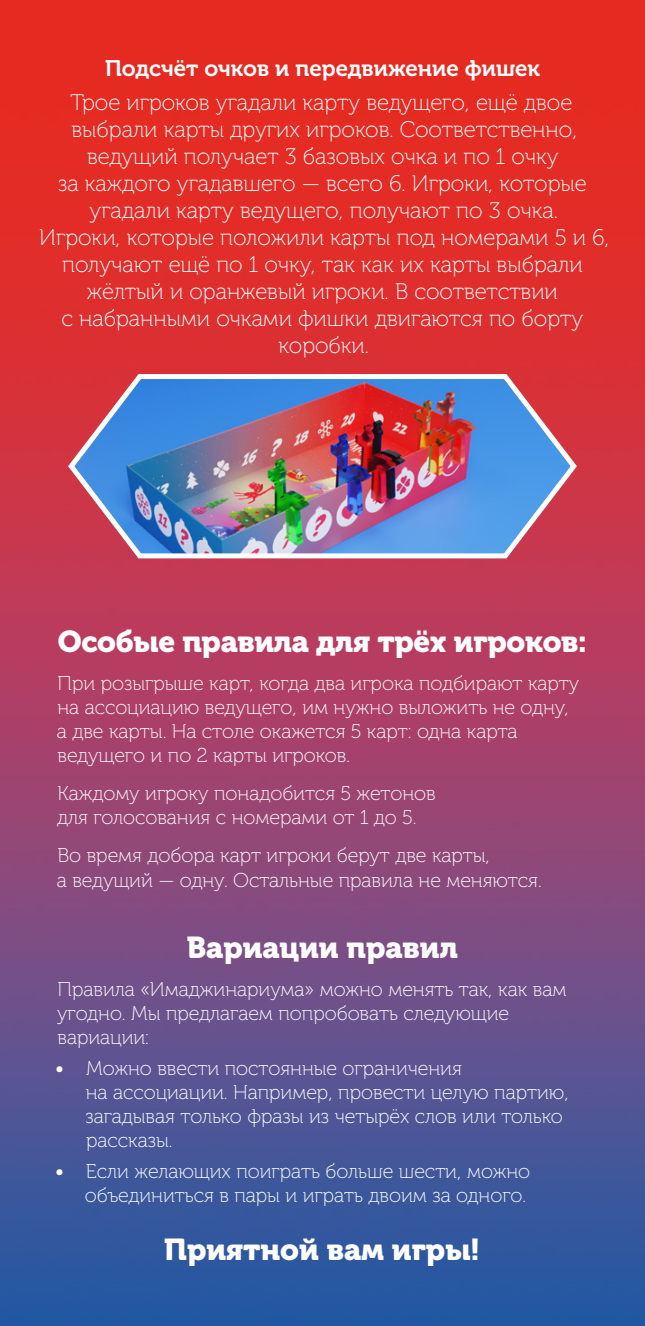
<style>
.page{position:relative;width:645px;height:1326px;background:#fff}
.page>*{position:absolute;margin:0;border:0;box-sizing:border-box;transform-origin:0 0}
.t1{font:30px "Museo Cyrl 900";letter-spacing:-.005em;color:#fff}
.t2{font:22.5px/27px "Museo Cyrl 100";color:#fff;text-align:center}
.t3{font:22.5px "Museo Cyrl 700";color:#fff}
.t4{font:20px/24px "Museo Cyrl 100";color:#fff}
.s1{font-family:"Cambria"}
</style>
<div class="page">
<img style="left:0;top:0;width:645px;height:1325px">
<img style="left:65px;top:369px;width:515px;height:192px">
<p class="t3" style="left:105px;top:56px;width:437px">Подсчёт очков и передвижение фишек</p>
<p class="t2" style="left:39px;top:89px;width:572px">Трое игроков угадали карту ведущего, ещё двое выбрали карты других игроков. Соответственно, ведущий получает 3 базовых очка и по 1 очку<br>за каждого угадавшего — всего 6. Игроки, которые угадали карту ведущего, получают по 3 очка.<br>Игроки, которые положили карты под номерами 5 и 6, получают ещё по 1 очку, так как их карты выбрали жёлтый и оранжевый игроки. В соответствии<br>с набранными очками фишки двигаются по борту коробки.</p>
<h1 class="t1" style="left:58px;top:624px;width:530px">Особые правила для трёх игроков:</h1>
<p class="t4" style="left:57px;top:671px;width:524px">При розыгрыше карт, когда два игрока подбирают карту на ассоциацию ведущего, им нужно выложить не одну, а две карты. На столе окажется 5 карт: одна карта ведущего и по 2 карты игроков.</p>
<p class="t4" style="left:57px;top:781px;width:380px">Каждому игроку понадобится 5 жетонов для голосования с номерами от 1 до 5.</p>
<p class="t4" style="left:57px;top:844px;width:486px">Во время добора карт игроки берут две карты,<br>а ведущий — одну. Остальные правила не меняются.</p>
<h1 class="t1" style="left:187px;top:930px;width:272px">Вариации правил</h1>
<p class="t4" style="left:57px;top:977px;width:511px">Правила «Имаджинариума» можно менять так, как вам угодно. Мы предлагаем попробовать следующие вариации:</p>
<p class="t4" style="left:85px;top:1056px;width:485px;text-indent:-30px"><span class="s1">•</span> Можно ввести постоянные ограничения<br>на ассоциации. Например, провести целую партию, загадывая только фразы из четырёх слов или только рассказы.</p>
<p class="t4" style="left:55px;top:1159px;width:477px;text-align:right"><span class="s1">•</span> Если желающих поиграть больше шести, можно объединиться в пары и играть двоим за одного.</p>
<h1 class="t1" style="left:164px;top:1231px;width:317px">Приятной вам игры!</h1>
</div>
